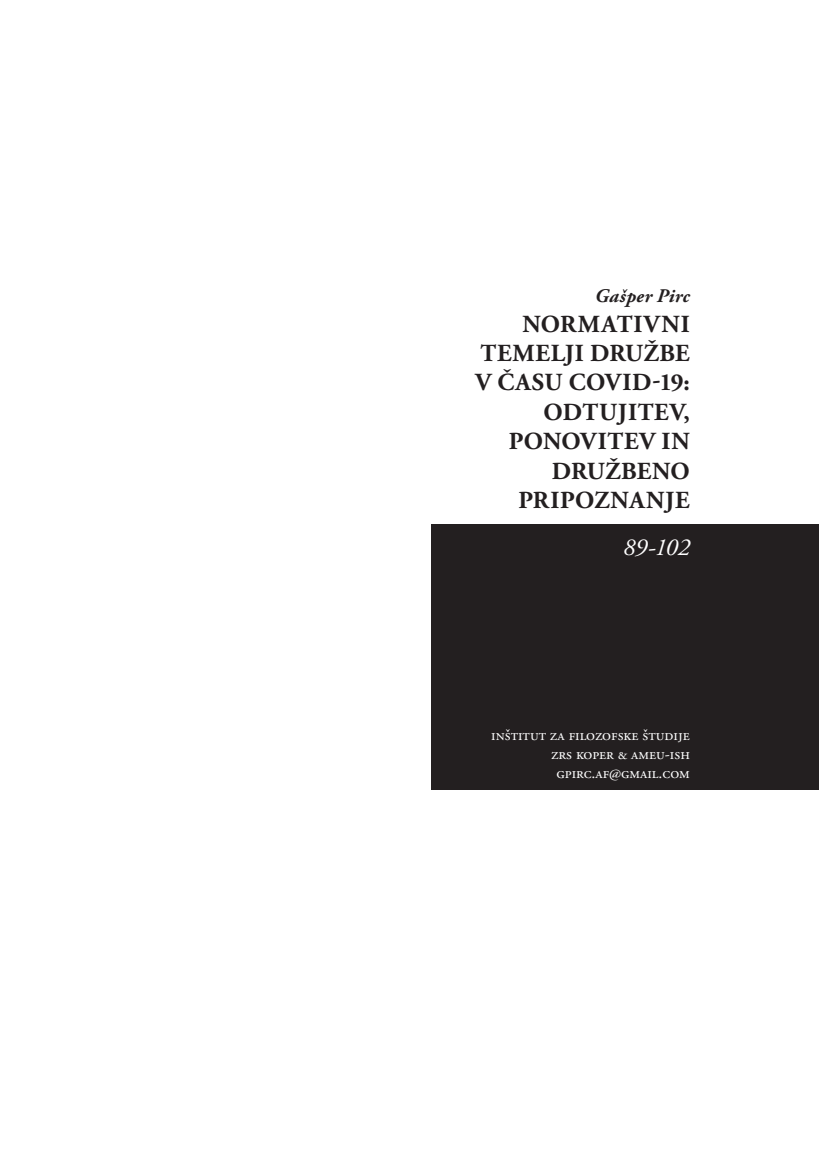
<style>
.page{position:relative;width:819px;height:1151px;background:#fff}
.page>*{position:absolute;margin:0;border:0;box-sizing:border-box;transform-origin:0 0}
.t1{font:700 24.5px/29.4px "Adobe Garamond Pro";letter-spacing:.025em;color:#231f20;text-align:right}
.t2{font:italic 24.5px "Adobe Garamond Pro";color:#fff}
.t3{font:italic 700 19.25px "Adobe Garamond Pro";letter-spacing:.01em;color:#231f20}
.t4{font:15.75px/18.9px "Adobe Garamond Pro";color:#fff;text-align:right}
</style>
<div class="page">
<div style="left:432px;top:525px;width:387px;height:265px;background:#231f20"></div>
<p class="t3" style="left:594px;top:285px;width:97px">Gašper Pirc</p>
<p class="t1" style="left:475px;top:310px;width:216px">NORMATIVNI<br>TEMELJI DRUŽBE<br>V ČASU COVID-19:<br>ODTUJITEV,<br>PONOVITEV IN<br>DRUŽBENO<br>PRIPOZNANJE</p>
<p class="t2" style="left:623px;top:532px;width:68px">89-102</p>
<p class="t4" style="left:491px;top:726px;width:200px">inštitut za filozofske študije zrs koper &amp; ameu-ish gpirc.af@gmail.com</p>
</div>
